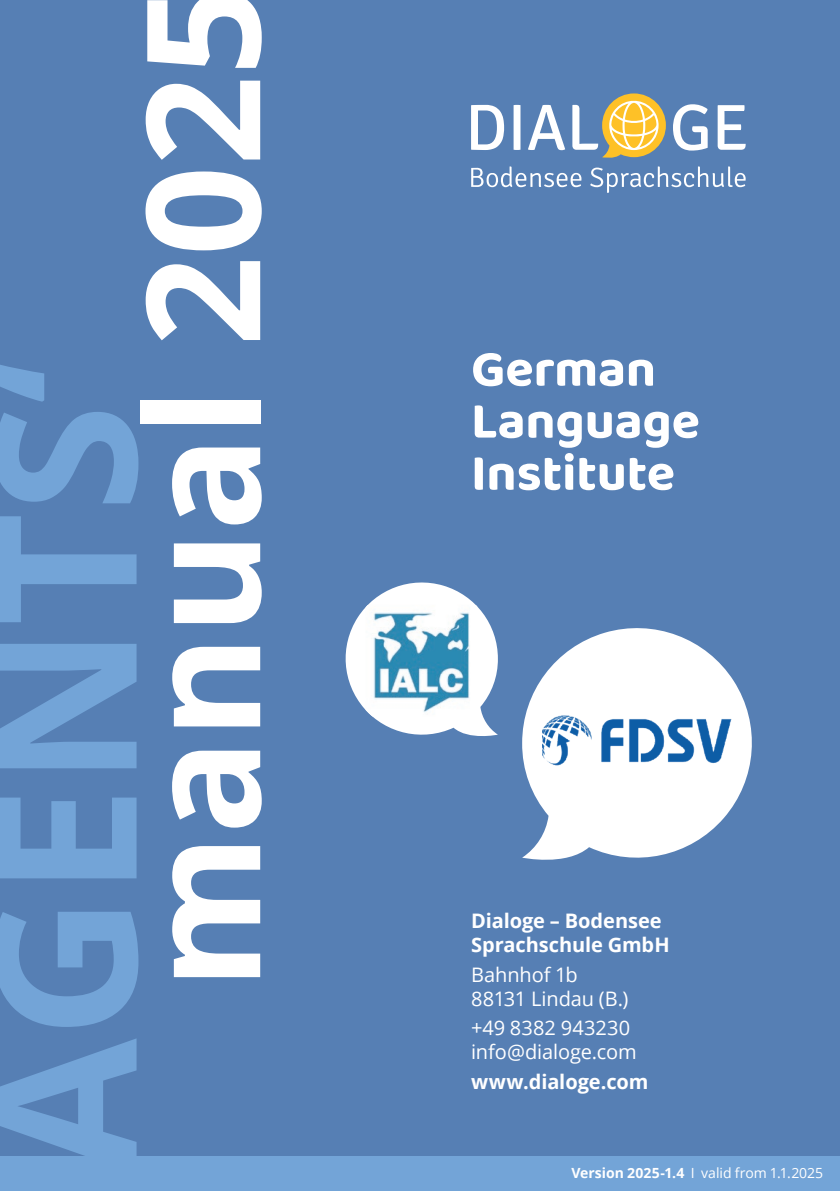
<style>
.page{position:relative;width:840px;height:1191px;background:#fff}
.page>*{position:absolute;margin:0;border:0;box-sizing:border-box;transform-origin:0 0}
.t1{font:700 196.4px "Open Sans";color:#73a4d7}
.t2{font:700 158px "Open Sans";color:#fff}
.t3{font:700 52px/52px "Baloo 2";color:#fff}
.t4{font:20px/24px "Open Sans";letter-spacing:-.005em;color:#fff}
.t5{font:700 20px/24px "Open Sans";letter-spacing:-.005em;color:#fff}
.t6{font:14px "Open Sans";color:#fff}
.s1{font-weight:700}
</style>
<div class="page">
<div style="left:0;top:0;width:839px;height:1157px;background:#567fb4"></div>
<svg style="left:339px;top:576px;width:158px;height:166px"></svg>
<img style="left:365px;top:605px;width:112px;height:111px">
<svg style="left:521px;top:618px;width:239px;height:250px"></svg>
<img style="left:542px;top:686px;width:192px;height:85px">
<div style="left:0;top:1157px;width:839px;height:34px;background:#73a4d7"></div>
<svg style="left:471px;top:166px;width:110px;height:21px"></svg>
<svg style="left:590px;top:166px;width:155px;height:27px;background:#7596c1"></svg>
<svg style="left:471px;top:105px;width:33px;height:45px"></svg>
<svg style="left:513px;top:105px;width:7px;height:45px"></svg>
<svg style="left:527px;top:105px;width:38px;height:45px"></svg>
<svg style="left:672px;top:104px;width:35px;height:47px"></svg>
<svg style="left:717px;top:105px;width:28px;height:45px"></svg>
<svg style="left:572px;top:93px;width:93px;height:67px;background:#b9b186"></svg>
<h2 class="t2" style="left:91px;top:989px;width:1005px;rotate:-90deg">manual 2025</h2>
<h1 class="t1" style="left:-74px;top:1174px;width:814px;rotate:-90deg">AGENTS‘</h1>
<h3 class="t3" style="left:471px;top:341px;width:230px">German<br>Language<br>Institute</h3>
<p class="t5" style="left:471px;top:908px;width:200px">Dialoge – Bodensee<br>Sprachschule GmbH</p>
<p class="t4" style="left:471px;top:962px;width:159px">Bahnhof 1b<br>88131 Lindau (B.)</p>
<p class="t4" style="left:471px;top:1015px;width:167px">+49 8382 943230 info@dialoge.com</p>
<p class="t5" style="left:471px;top:1069px;width:179px">www.dialoge.com</p>
<p class="t6" style="left:571px;top:1163px;width:253px"><span class="s1">Version 2025-1.4</span> I valid from 1.1.2025</p>
</div>
